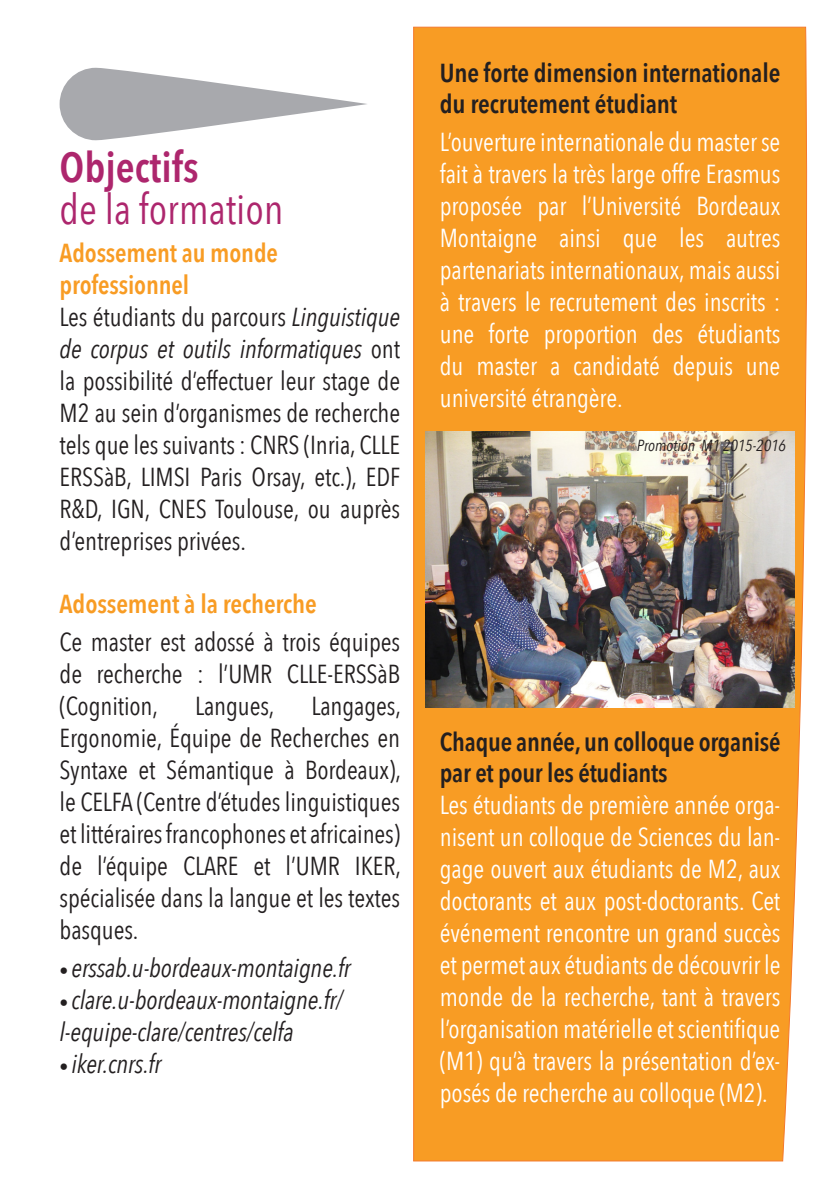
<style>
.page{position:relative;width:840px;height:1191px;background:#fff}
.page>*{position:absolute;margin:0;border:0;box-sizing:border-box;transform-origin:0 0}
.t1{font:42px "Avenir Next Condensed";color:#ad266d}
.t2{font:600 42px "Avenir Next Condensed";color:#ad266d}
.t3{font:26px/32px "Avenir Next Condensed";letter-spacing:-.005em;color:#fff;text-align:justify}
.t4{font:26px/32px "Avenir Next Condensed";letter-spacing:-.005em;color:#231f20;text-align:justify}
.t5{font:italic 26px/32px "Avenir Next Condensed";letter-spacing:-.005em;color:#231f20}
.t6{font:600 26px/31.2px "Avenir Next Condensed";letter-spacing:-.005em;color:#231f20}
.t7{font:600 26px/32px "Avenir Next Condensed";letter-spacing:-.005em;color:#f89c24}
.t8{font:italic 16px "Avenir Next Condensed";color:#231f20}
.s1{font-style:italic}
.s2{font-size:18px}
</style>
<div class="page">
<img style="left:413px;top:27px;width:395px;height:1134px">
<svg style="left:60px;top:68px;width:307px;height:72px;fill:#a8a9ad"></svg>
<p class="t2" style="left:60px;top:131px;width:141px">Objectifs</p>
<p class="t1" style="left:60px;top:174px;width:225px">de la formation</p>
<p class="t7" style="left:60px;top:236px;width:220px">Adossement au monde professionnel</p>
<p class="t4" style="left:60px;top:300px;width:342px">Les étudiants du parcours <span class="s1">Linguistique de corpus et outils informatiques</span> ont la possibilité d’effectuer leur stage de M2 au sein d’organismes de recherche tels que les suivants : CNRS (Inria, CLLE ERSSàB, LIMSI Paris Orsay, etc.), EDF R&amp;D, IGN, CNES Toulouse, ou auprès d’entreprises privées.</p>
<p class="t7" style="left:60px;top:587px;width:259px">Adossement à la recherche</p>
<p class="t4" style="left:60px;top:624px;width:342px">Ce master est adossé à trois équipes de recherche : l’UMR CLLE-ERSSàB (Cognition,</p>
<p class="t4" style="left:60px;top:688px;width:342px;text-indent:252px">Langages, Ergonomie, Équipe de Recherches en Syntaxe et Sémantique à Bordeaux), le CELFA (Centre d’études linguistiques et littéraires francophones et africaines) de l’équipe CLARE et l’UMR IKER, spécialisée dans la langue et les textes basques.</p>
<p class="t5" style="left:60px;top:951px;width:292px"><span class="s2">•</span> erssab.u-bordeaux-montaigne.fr</p>
<p class="t5" style="left:60px;top:983px;width:284px"><span class="s2">•</span> clare.u-bordeaux-montaigne.fr/ l-equipe-clare/centres/celfa</p>
<p class="t5" style="left:60px;top:1047px;width:103px"><span class="s2">•</span> iker.cnrs.fr</p>
<p class="t4" style="left:195px;top:688px;width:81px">Langues,</p>
<p class="t6" style="left:439px;top:57px;width:342px">Une forte dimension internationale du recrutement étudiant</p>
<p class="t3" style="left:439px;top:125px;width:342px">L’ouverture internationale du master se fait à travers la très large offre Erasmus proposée par l’Université Bordeaux Montaigne ainsi que les autres partenariats internationaux, mais aussi à travers le recrutement des inscrits : une forte proportion des étudiants du master a candidaté depuis une université étrangère.</p>
<p class="t8" style="left:636px;top:436px;width:150px">Promotion M1 2015-2016</p>
<p class="t6" style="left:439px;top:725px;width:342px">Chaque année, un colloque organisé par et pour les étudiants</p>
<p class="t3" style="left:439px;top:787px;width:342px">Les étudiants de première année orga&shy;nisent un colloque de Sciences du lan&shy;gage ouvert aux étudiants de M2, aux doctorants et aux post-doctorants. Cet événement rencontre un grand succès et permet aux étudiants de découvrir le monde de la recherche, tant à travers l’organisation matérielle et scientifique (M1) qu’à travers la présentation d’ex&shy;posés de recherche au colloque (M2).</p>
</div>
